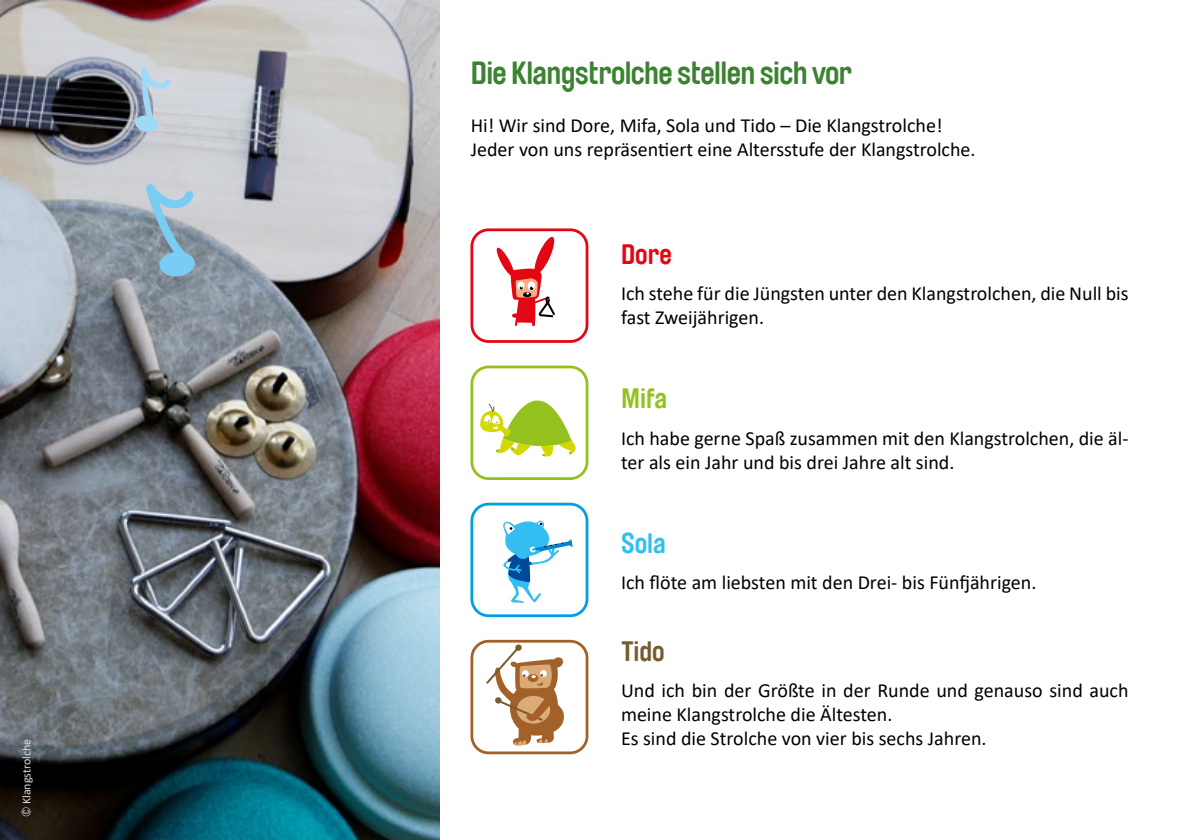
<style>
.page{position:relative;width:1191px;height:840px;background:#fff}
.page>*{position:absolute;margin:0;border:0;box-sizing:border-box;transform-origin:0 0}
.t1{font:700 32px "Brauer Neue";letter-spacing:-.02em;color:#3b8231}
.t2{font:700 28px "Brauer Neue";color:#e30613}
.t3{font:700 28px "Brauer Neue";color:#95c11f}
.t4{font:700 28px "Brauer Neue";color:#32bef0}
.t5{font:700 28px "Brauer Neue";color:#765c33}
.t6{font:20px/24px "Calibri";color:#000}
.t7{font:12px "Calibri";color:#dcdcdc}
.s1{font-family:"Brauer Neue";font-style:italic}
</style>
<div class="page">
<img style="left:0;top:0;width:439px;height:839px">
<svg style="left:146px;top:183px;width:49px;height:94px;background:#92b4c8"></svg>
<svg style="left:134px;top:68px;width:37px;height:65px;background:#b3c6d7"></svg>
<div style="left:470px;top:502px;width:118px;height:114px;border:3px solid #009fe3;border-radius:17px"></div>
<svg style="left:503px;top:520px;width:69px;height:82px"></svg>
<div style="left:470px;top:228px;width:118px;height:114px;border:3px solid #e30613;border-radius:17px"></div>
<svg style="left:497px;top:237px;width:58px;height:89px"></svg>
<div style="left:470px;top:365px;width:118px;height:114px;border:3px solid #95c11f;border-radius:17px"></div>
<svg style="left:480px;top:400px;width:95px;height:56px"></svg>
<div style="left:470px;top:639px;width:118px;height:114px;border:3px solid #a16128;border-radius:17px"></div>
<svg style="left:486px;top:644px;width:78px;height:101px"></svg>
<p class="t7" style="left:18px;top:816px;width:80px;rotate:-90deg"><span class="s1">©</span> Klangstrolche</p>
<h1 class="t1" style="left:471px;top:55px;width:383px">Die Klangstrolche stellen sich vor</h1>
<p class="t6" style="left:471px;top:113px;width:506px">Hi! Wir sind Dore, Mifa, Sola und Tido – Die Klangstrolche!<br>Jeder von uns repräsentiert eine Altersstufe der Klangstrolche.</p>
<h2 class="t2" style="left:621px;top:238px;width:52px">Dore</h2>
<p class="t6" style="left:621px;top:281px;width:509px">Ich stehe für die Jüngsten unter den Klangstrolchen, die Null bis fast Zweijährigen.</p>
<h2 class="t3" style="left:621px;top:382px;width:48px">Mifa</h2>
<p class="t6" style="left:621px;top:425px;width:509px">Ich habe gerne Spaß zusammen mit den Klangstrolchen, die äl&shy;ter als ein Jahr und bis drei Jahre alt sind.</p>
<h2 class="t4" style="left:621px;top:526px;width:46px">Sola</h2>
<p class="t6" style="left:621px;top:569px;width:417px">Ich flöte am liebsten mit den Drei- bis Fünfjährigen.</p>
<h2 class="t5" style="left:621px;top:634px;width:45px">Tido</h2>
<p class="t6" style="left:621px;top:677px;width:509px">Und ich bin der Größte in der Runde und genauso sind auch meine Klangstrolche die Ältesten.<br>Es sind die Strolche von vier bis sechs Jahren.</p>
</div>
